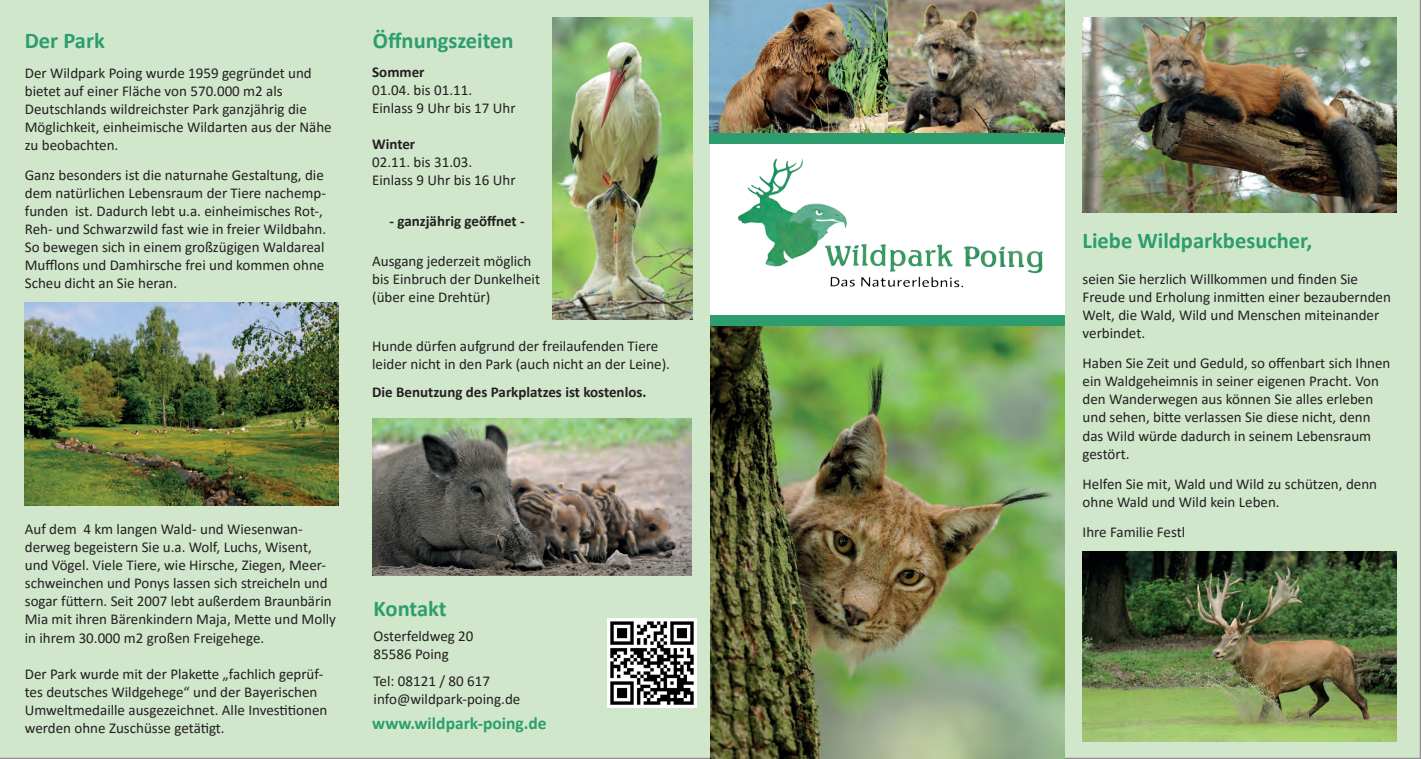
<style>
.page{position:relative;width:1421px;height:759px;background:#fff}
.page>*{position:absolute;margin:0;border:0;box-sizing:border-box;transform-origin:0 0}
.t1{font:700 22.5px "Calibri";color:#2d9d6d}
.t2{font:700 17.5px "Calibri";color:#2d9d6d}
.t3{font:15px/18px "Calibri";color:#231f20}
.t4{font:700 15px "Calibri";color:#231f20}
</style>
<div class="page">
<div style="left:0;top:0;width:1421px;height:758px;background:#d0e7cb"></div>
<img style="left:553px;top:18px;width:140px;height:301px">
<div style="left:711px;top:131px;width:354px;height:212px;background:#fff"></div>
<img style="left:738px;top:158px;width:305px;height:130px">
<img style="left:710px;top:322px;width:355px;height:436px">
<img style="left:710px;top:0;width:354px;height:133px">
<img style="left:372px;top:418px;width:319px;height:157px">
<img style="left:608px;top:618px;width:88px;height:89px">
<div style="left:710px;top:133px;width:354px;height:11px;background:#2d9d6d"></div>
<div style="left:711px;top:315px;width:354px;height:11px;background:#2d9d6d"></div>
<img style="left:25px;top:302px;width:313px;height:203px">
<img style="left:1082px;top:18px;width:314px;height:195px">
<img style="left:1082px;top:551px;width:314px;height:190px">
<h1 class="t1" style="left:25px;top:25px;width:82px">Der Park</h1>
<p class="t3" style="left:25px;top:63px;width:308px">Der Wildpark Poing wurde 1959 gegründet und bietet auf einer Fläche von 570.000 m2 als Deutschlands wildreichster Park ganzjährig die Möglichkeit, einheimische Wildarten aus der Nähe zu beobachten.</p>
<p class="t3" style="left:25px;top:165px;width:303px">Ganz besonders ist die naturnahe Gestaltung, die dem natürlichen Lebensraum der Tiere nachemp&shy;funden ist. Dadurch lebt u.a. einheimisches Rot-, Reh- und Schwarzwild fast wie in freier Wildbahn.<br>So bewegen sich in einem großzügigen Waldareal Mufflons und Damhirsche frei und kommen ohne Scheu dicht an Sie heran.</p>
<h1 class="t1" style="left:373px;top:25px;width:142px">Öffnungszeiten</h1>
<p class="t4" style="left:372px;top:61px;width:54px">Sommer</p>
<p class="t3" style="left:372px;top:81px;width:145px">01.04. bis 01.11.<br>Einlass 9 Uhr bis 17 Uhr</p>
<p class="t4" style="left:372px;top:133px;width:45px">Winter</p>
<p class="t3" style="left:372px;top:153px;width:145px">02.11. bis 31.03.<br>Einlass 9 Uhr bis 16 Uhr</p>
<p class="t4" style="left:389px;top:210px;width:137px">- ganzjährig geöffnet -</p>
<p class="t3" style="left:372px;top:252px;width:169px">Ausgang jederzeit möglich bis Einbruch der Dunkelheit (über eine Drehtür)</p>
<p class="t3" style="left:372px;top:336px;width:299px">Hunde dürfen aufgrund der freilaufenden Tiere leider nicht in den Park (auch nicht an der Leine).</p>
<p class="t4" style="left:372px;top:381px;width:276px">Die Benutzung des Parkplatzes ist kostenlos.</p>
<p class="t3" style="left:25px;top:520px;width:313px">Auf dem 4 km langen Wald- und Wiesenwan&shy;derweg begeistern Sie u.a. Wolf, Luchs, Wisent, und Vögel. Viele Tiere, wie Hirsche, Ziegen, Meer&shy;schweinchen und Ponys lassen sich streicheln und sogar füttern. Seit 2007 lebt außerdem Braunbärin Mia mit ihren Bärenkindern Maja, Mette und Molly in ihrem 30.000 m2 großen Freigehege.</p>
<p class="t3" style="left:25px;top:664px;width:304px">Der Park wurde mit der Plakette „fachlich geprüf&shy;tes deutsches Wildgehege“ und der Bayerischen Umweltmedaille ausgezeichnet. Alle Investitionen werden ohne Zuschüsse getätigt.</p>
<h1 class="t1" style="left:374px;top:592px;width:75px">Kontakt</h1>
<p class="t3" style="left:374px;top:626px;width:101px">Osterfeldweg 20<br>85586 Poing</p>
<p class="t3" style="left:374px;top:671px;width:148px">Tel: 08121 / 80 617 info@wildpark-poing.de</p>
<p class="t2" style="left:372px;top:710px;width:176px">www.wildpark-poing.de</p>
<h1 class="t1" style="left:1082px;top:225px;width:231px">Liebe Wildparkbesucher,</h1>
<p class="t3" style="left:1082px;top:270px;width:310px">seien Sie herzlich Willkommen und finden Sie Freude und Erholung inmitten einer bezaubernden Welt, die Wald, Wild und Menschen miteinander verbindet.</p>
<p class="t3" style="left:1082px;top:354px;width:309px">Haben Sie Zeit und Geduld, so offenbart sich Ihnen ein Waldgeheimnis in seiner eigenen Pracht. Von den Wanderwegen aus können Sie alles erleben und sehen, bitte verlassen Sie diese nicht, denn das Wild würde dadurch in seinem Lebensraum gestört.</p>
<p class="t3" style="left:1082px;top:474px;width:296px">Helfen Sie mit, Wald und Wild zu schützen, denn ohne Wald und Wild kein Leben.</p>
<p class="t3" style="left:1082px;top:522px;width:104px">Ihre Familie Festl</p>
</div>
